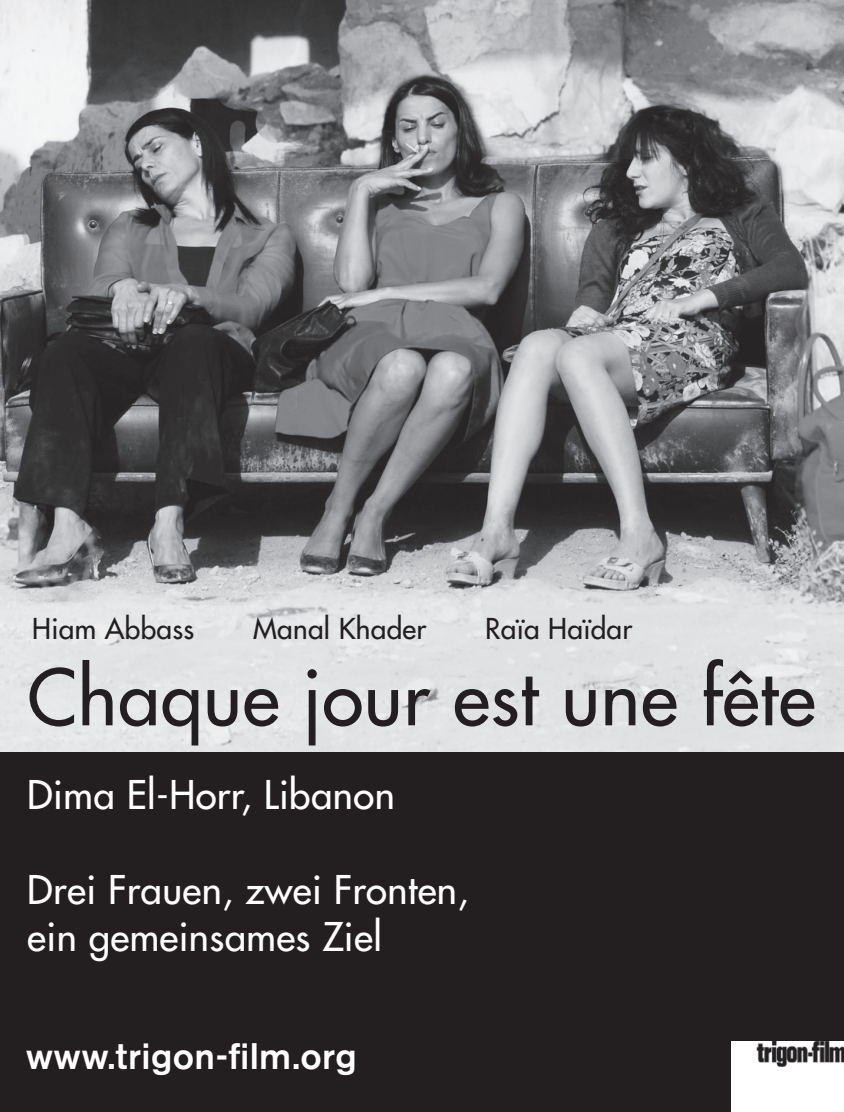
<style>
.page{position:relative;width:844px;height:1112px;background:#fff}
.page>*{position:absolute;margin:0;border:0;box-sizing:border-box;transform-origin:0 0}
.t1{font:75.25px "Futura";letter-spacing:.01em;color:#231f20}
.t2{font:38.5px/47.2px "Futura";letter-spacing:.01em;color:#fff}
.t3{font:500 36.4px "Akzidenz Grotesk BQ";letter-spacing:.01em;color:#fff}
.t4{font:28px "Futura";letter-spacing:.01em;color:#231f20}
</style>
<div class="page">
<div style="left:0;top:740px;width:843px;height:371px;background:#231f20"></div>
<img style="left:0;top:0;width:843px;height:751px">
<img style="left:732px;top:1041px;width:111px;height:70px">
<p class="t4" style="left:32px;top:610px;width:163px">Hiam Abbass</p>
<p class="t4" style="left:253px;top:610px;width:175px">Manal Khader</p>
<p class="t4" style="left:485px;top:610px;width:148px">Raïa Haïdar</p>
<h1 class="t1" style="left:27px;top:648px;width:789px">Chaque jour est une fête</h1>
<p class="t2" style="left:27px;top:771px;width:369px">Dima El-Horr, Libanon</p>
<p class="t2" style="left:27px;top:865px;width:442px">Drei Frauen, zwei Fronten, ein gemeinsames Ziel</p>
<p class="t3" style="left:26px;top:1033px;width:332px">www.trigon-film.org</p>
</div>
